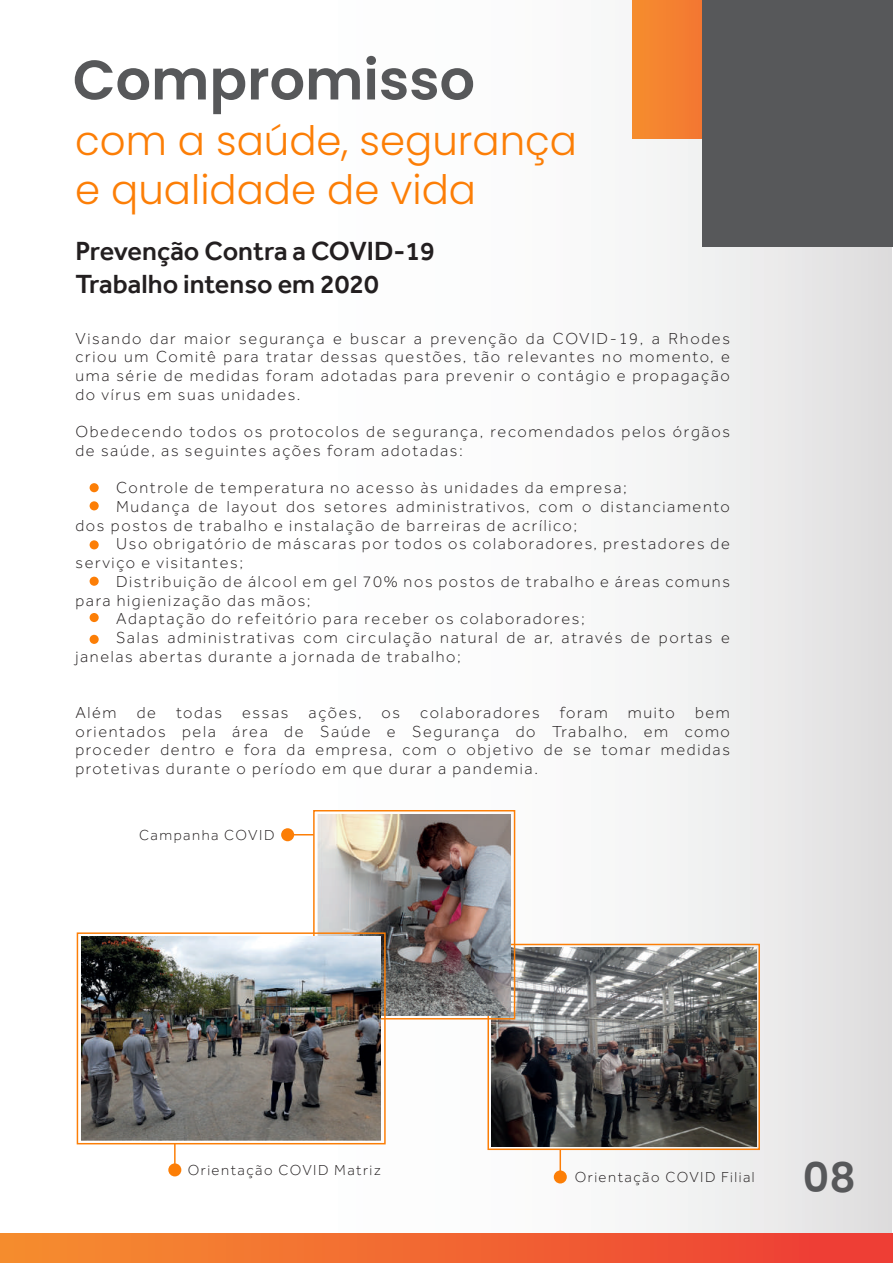
<style>
.page{position:relative;width:893px;height:1263px;background:#fff}
.page>*{position:absolute;margin:0;border:0;box-sizing:border-box;transform-origin:0 0}
.t1{font:600 55.65px "Poppins";color:#57585a}
.t2{font:600 41.1px "Poppins";color:#57585a}
.t3{font:300 40.5px/48.6px "Poppins";color:#fc7e06}
.t4{font:500 27px/32.4px "Effra";color:#231f20}
.t5{font:300 16.5px/18.8px "Effra";letter-spacing:.1em;color:#231f20;text-align:justify}
.t6{font:300 15px "Effra";letter-spacing:.1em;color:#231f20}
</style>
<div class="page">
<div style="left:2px;top:0;width:889px;height:1263px;background:linear-gradient(to right,#fff,#e9e9e9)"></div>
<div style="left:632px;top:0;width:222px;height:139px;background:#f48230"></div>
<div style="left:702px;top:0;width:191px;height:246px;background:#57585a"></div>
<div style="left:0;top:1233px;width:893px;height:30px;background:linear-gradient(to right,#f68f2f,#ee3b36)"></div>
<div style="left:90px;top:483px;width:9px;height:9px;background:#fc7e06;border-radius:50%"></div>
<div style="left:90px;top:501px;width:9px;height:9px;background:#fc7e06;border-radius:50%"></div>
<div style="left:90px;top:540px;width:9px;height:9px;background:#fc7e06;border-radius:50%"></div>
<div style="left:90px;top:577px;width:9px;height:9px;background:#fc7e06;border-radius:50%"></div>
<div style="left:90px;top:613px;width:9px;height:9px;background:#fc7e06;border-radius:50%"></div>
<div style="left:90px;top:635px;width:9px;height:9px;background:#fc7e06;border-radius:50%"></div>
<svg style="left:560px;top:1150px;width:1px;height:20px"></svg>
<div style="left:554px;top:1170px;width:13px;height:13px;background:#fc7e06;border-radius:50%"></div>
<img style="left:492px;top:948px;width:264px;height:198px">
<div style="left:487px;top:944px;width:273px;height:206px;border:1px solid #fc7e06"></div>
<div style="left:313px;top:810px;width:202px;height:209px;border:1px solid #fc7e06"></div>
<svg style="left:294px;top:834px;width:20px;height:1px"></svg>
<div style="left:281px;top:828px;width:13px;height:13px;background:#fc7e06;border-radius:50%"></div>
<img style="left:318px;top:814px;width:193px;height:201px">
<hr style="left:174px;top:1144px;width:2px;height:25px;background:#fc7e06">
<div style="left:168px;top:1163px;width:13px;height:13px;background:#fc7e06;border-radius:50%"></div>
<div style="left:77px;top:932px;width:309px;height:212px;border:1px solid #fc7e06"></div>
<img style="left:81px;top:936px;width:300px;height:204px">
<h1 class="t1" style="left:73px;top:48px;width:404px">Compromisso</h1>
<h3 class="t3" style="left:75px;top:117px;width:503px">com a saúde, segurança e qualidade de vida</h3>
<h3 class="t4" style="left:75px;top:235px;width:361px">Prevenção Contra a COVID-19<br>Trabalho intenso em 2020</h3>
<p class="t5" style="left:75px;top:329px;width:656px">Visando dar maior segurança e buscar a prevenção da COVID-19, a Rhodes criou um Comitê para tratar dessas questões, tão relevantes no momento, e uma série de medidas foram adotadas para prevenir o contágio e propagação do vírus em suas unidades.</p>
<p class="t5" style="left:75px;top:422px;width:656px">Obedecendo todos os protocolos de segurança, recomendados pelos órgãos de saúde, as seguintes ações foram adotadas:</p>
<p class="t5" style="left:116px;top:478px;width:512px">Controle de temperatura no acesso às unidades da empresa;</p>
<p class="t5" style="left:116px;top:497px;width:615px">Mudança de layout dos setores administrativos, com o distanciamento</p>
<p class="t5" style="left:75px;top:516px;width:503px">dos postos de trabalho e instalação de barreiras de acrílico;</p>
<p class="t5" style="left:116px;top:534px;width:615px">Uso obrigatório de máscaras por todos os colaboradores, prestadores de</p>
<p class="t5" style="left:75px;top:553px;width:169px">serviço e visitantes;</p>
<p class="t5" style="left:116px;top:572px;width:615px">Distribuição de álcool em gel 70% nos postos de trabalho e áreas comuns</p>
<p class="t5" style="left:75px;top:591px;width:237px">para higienização das mãos;</p>
<p class="t5" style="left:116px;top:609px;width:470px">Adaptação do refeitório para receber os colaboradores;</p>
<p class="t5" style="left:116px;top:628px;width:615px">Salas administrativas com circulação natural de ar, através de portas e</p>
<p class="t5" style="left:75px;top:647px;width:387px">janelas abertas durante a jornada de trabalho;</p>
<p class="t5" style="left:75px;top:703px;width:656px">Além de todas essas ações, os colaboradores foram muito bem orientados pela área de Saúde e Segurança do Trabalho, em como proceder dentro e fora da empresa, com o objetivo de se tomar medidas protetivas durante o período em que durar a pandemia.</p>
<p class="t6" style="left:139px;top:826px;width:137px">Campanha COVID</p>
<p class="t6" style="left:188px;top:1161px;width:195px">Orientação COVID Matriz</p>
<p class="t6" style="left:575px;top:1168px;width:181px">Orientação COVID Filial</p>
<h2 class="t2" style="left:803px;top:1154px;width:54px">08</h2>
</div>
